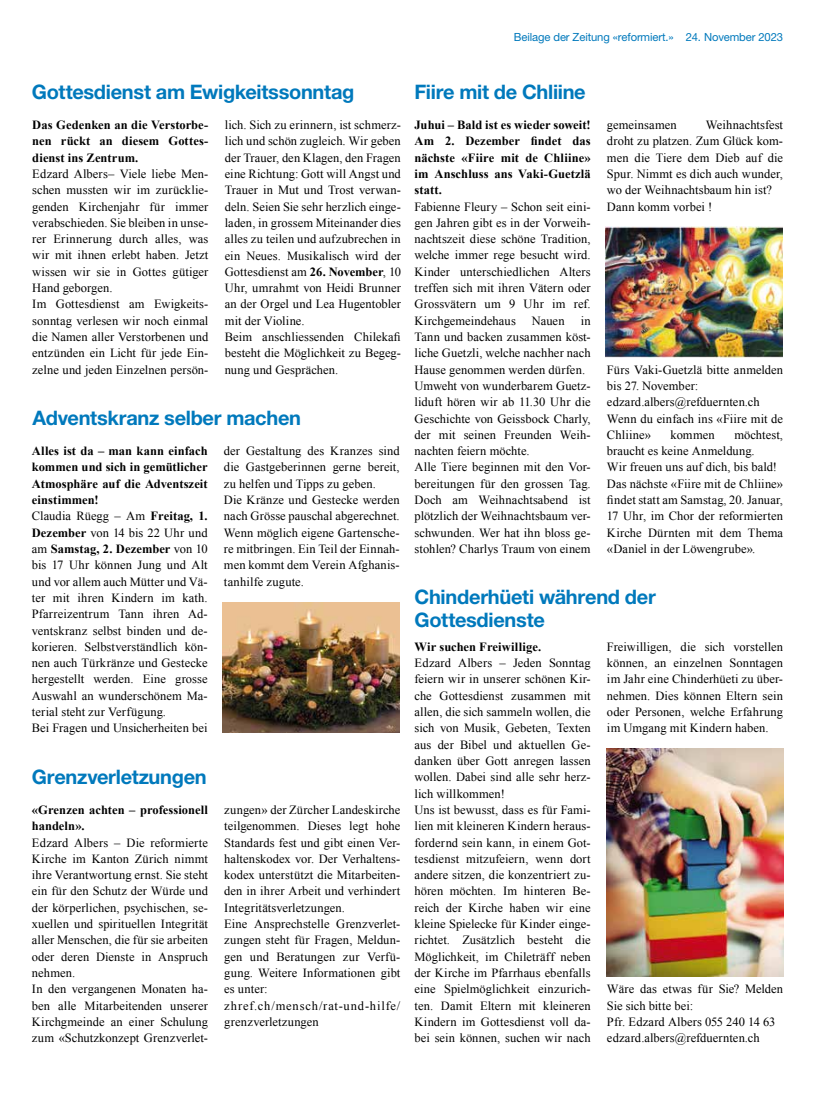
<style>
.page{position:relative;width:815px;height:1106px;background:#fff}
.page>*{position:absolute;margin:0;border:0;box-sizing:border-box;transform-origin:0 0}
.t1{font:700 20px/22.5px "Helvetica Neue LT Std";letter-spacing:-.015em;color:#0079bc}
.t2{font:12.5px/16.2px "Times New Roman";letter-spacing:.005em;color:#000}
.t3{font:700 12.5px/16.2px "Times New Roman";letter-spacing:.005em;color:#000;text-align:justify}
.t4{font:11.25px "Helvetica Neue LT Std";letter-spacing:-.01em;color:#0079bc}
.s1{font-weight:700}
</style>
<div class="page">
<img style="left:606px;top:226px;width:177px;height:131px">
<img style="left:223px;top:602px;width:177px;height:130px">
<img style="left:606px;top:749px;width:178px;height:228px">
<p class="t4" style="left:514px;top:30px;width:271px">Beilage der Zeitung «reformiert.» 24. November 2023</p>
<h1 class="t1" style="left:32px;top:80px;width:324px">Gottesdienst am Ewigkeitssonntag</h1>
<p class="t3" style="left:32px;top:116px;width:178px">Das Gedenken an die Verstorbe&shy;nen rückt an diesem Gottes&shy;dienst ins Zentrum.</p>
<p class="t2" style="left:32px;top:165px;width:178px">Edzard Albers– Viele liebe Men&shy;schen mussten wir im zurücklie&shy;genden Kirchenjahr für immer verabschieden. Sie bleiben in unse&shy;rer Erinnerung durch alles, was wir mit ihnen erlebt haben. Jetzt wissen wir sie in Gottes gütiger<br>Hand geborgen.<br>Im Gottesdienst am Ewigkeits&shy;sonntag verlesen wir noch einmal die Namen aller Verstorbenen und entzünden ein Licht für jede Ein&shy;zelne und jeden Einzelnen persön-</p>
<p class="t2" style="left:225px;top:116px;width:178px">lich. Sich zu erinnern, ist schmerz&shy;lich und schön zugleich. Wir geben der Trauer, den Klagen, den Fragen eine Richtung: Gott will Angst und<br>Trauer in Mut und Trost verwan&shy;deln. Seien Sie sehr herzlich einge&shy;laden, in grossem Miteinander dies alles zu teilen und aufzubrechen in ein Neues. Musikalisch wird der<br>Gottesdienst am <span class="s1">26. November</span>, 10<br>Uhr, umrahmt von Heidi Brunner an der Orgel und Lea Hugentobler mit der Violine.<br>Beim anschliessenden Chilekafi besteht die Möglichkeit zu Begeg&shy;nung und Gesprächen.</p>
<h1 class="t1" style="left:33px;top:406px;width:270px">Adventskranz selber machen</h1>
<p class="t2" style="left:32px;top:442px;width:177px"><span class="s1">Alles ist da – man kann einfach kommen und sich in gemütlicher<br>Atmosphäre auf die Adventszeit einstimmen!<br></span>Claudia Rüegg – Am <span class="s1">Freitag, 1.<br>Dezember</span> von 14 bis 22 Uhr und am <span class="s1">Samstag, 2. Dezember</span> von 10 bis 17 Uhr können Jung und Alt und vor allem auch Mütter und Vä&shy;ter mit ihren Kindern im kath.<br>Pfarreizentrum Tann ihren Ad&shy;ventskranz selbst binden und de&shy;korieren. Selbstverständlich kön&shy;nen auch Türkränze und Gestecke hergestellt werden. Eine grosse<br>Auswahl an wunderschönem Ma&shy;terial steht zur Verfügung.<br>Bei Fragen und Unsicherheiten bei</p>
<p class="t2" style="left:224px;top:442px;width:177px">der Gestaltung des Kranzes sind die Gastgeberinnen gerne bereit, zu helfen und Tipps zu geben.<br>Die Kränze und Gestecke werden nach Grösse pauschal abgerechnet.<br>Wenn möglich eigene Gartensche&shy;re mitbringen. Ein Teil der Einnah&shy;men kommt dem Verein Afghanis&shy;tanhilfe zugute.</p>
<h1 class="t1" style="left:32px;top:765px;width:176px">Grenzverletzungen</h1>
<p class="t3" style="left:32px;top:801px;width:178px">«Grenzen achten – professionell handeln».</p>
<p class="t2" style="left:32px;top:834px;width:178px">Edzard Albers – Die reformierte<br>Kirche im Kanton Zürich nimmt ihre Verantwortung ernst. Sie steht ein für den Schutz der Würde und der körperlichen, psychischen, se&shy;xuellen und spirituellen Integrität aller Menschen, die für sie arbeiten oder deren Dienste in Anspruch nehmen.<br>In den vergangenen Monaten ha&shy;ben alle Mitarbeitenden unserer<br>Kirchgmeinde an einer Schulung zum «Schutzkonzept Grenzverlet-</p>
<p class="t2" style="left:224px;top:801px;width:178px">zungen» der Zürcher Landeskirche teilgenommen. Dieses legt hohe<br>Standards fest und gibt einen Ver&shy;haltenskodex vor. Der Verhaltens&shy;kodex unterstützt die Mitarbeiten&shy;den in ihrer Arbeit und verhindert<br>Integritätsverletzungen.<br>Eine Ansprechstelle Grenzverlet&shy;zungen steht für Fragen, Meldun&shy;gen und Beratungen zur Verfü&shy;gung. Weitere Informationen gibt es unter: zhref.ch/mensch/rat-und-hilfe/ grenzverletzungen</p>
<h1 class="t1" style="left:415px;top:80px;width:173px">Fiire mit de Chliine</h1>
<p class="t3" style="left:415px;top:116px;width:178px">Juhui – Bald ist es wieder soweit!<br>Am 2. Dezember findet das nächste «Fiire mit de Chliine» im Anschluss ans Vaki-Guetzlä statt.</p>
<p class="t2" style="left:415px;top:198px;width:178px;text-align:justify">Fabienne Fleury – Schon seit eini&shy;gen Jahren gibt es in der Vorweih&shy;nachtszeit diese schöne Tradition, welche immer rege besucht wird.<br>Kinder unterschiedlichen Alters treffen sich mit ihren Vätern oder Grossvätern um 9 Uhr im ref.<br>Kirchgemeindehaus</p>
<p class="t2" style="left:415px;top:312px;width:178px;text-indent:166px">in<br>Tann und backen zusammen köst&shy;liche Guetzli, welche nachher nach<br>Hause genommen werden dürfen.<br>Umweht von wunderbarem Guetz&shy;liduft hören wir ab 11.30 Uhr die<br>Geschichte von Geissbock Charly, der mit seinen Freunden Weih&shy;nachten feiern möchte.<br>Alle Tiere beginnen mit den Vor&shy;bereitungen für den grossen Tag.<br>Doch am Weihnachtsabend ist plötzlich der Weihnachtsbaum ver&shy;schwunden. Wer hat ihn bloss ge&shy;stohlen? Charlys Traum von einem</p>
<p class="t2" style="left:532px;top:312px;width:34px">Nauen</p>
<p class="t2" style="left:607px;top:117px;width:178px;text-indent:99px">Weihnachtsfest droht zu platzen. Zum Glück kom&shy;men die Tiere dem Dieb auf die<br>Spur. Nimmt es dich auch wunder, wo der Weihnachtsbaum hin ist?<br>Dann komm vorbei !</p>
<p class="t2" style="left:607px;top:117px;width:71px">gemeinsamen</p>
<p class="t2" style="left:607px;top:361px;width:178px">Fürs Vaki-Guetzlä bitte anmelden bis 27. November: edzard.albers@refduernten.ch<br>Wenn du einfach ins «Fiire mit de<br>Chliine»</p>
<p class="t2" style="left:607px;top:426px;width:178px;text-indent:127px">möchtest, braucht es keine Anmeldung.<br>Wir freuen uns auf dich, bis bald!<br>Das nächste «Fiire mit de Chliine» findet statt am Samstag, 20. Januar,<br>17 Uhr, im Chor der reformierten<br>Kirche Dürnten mit dem Thema «Daniel in der Löwengrube».</p>
<p class="t2" style="left:671px;top:426px;width:46px">kommen</p>
<h1 class="t1" style="left:415px;top:585px;width:243px">Chinderhüeti während der<br>Gottesdienste</h1>
<p class="t3" style="left:415px;top:638px;width:128px">Wir suchen Freiwillige.</p>
<p class="t2" style="left:415px;top:654px;width:178px">Edzard Albers – Jeden Sonntag feiern wir in unserer schönen Kir&shy;che Gottesdienst zusammen mit allen, die sich sammeln wollen, die sich von Musik, Gebeten, Texten aus der Bibel und aktuellen Ge&shy;danken über Gott anregen lassen wollen. Dabei sind alle sehr herz&shy;lich willkommen!<br>Uns ist bewusst, dass es für Fami&shy;lien mit kleineren Kindern heraus&shy;fordernd sein kann, in einem Got&shy;tesdienst mitzufeiern, wenn dort andere sitzen, die konzentriert zu&shy;hören möchten. Im hinteren Be&shy;reich der Kirche haben wir eine kleine Spielecke für Kinder einge&shy;richtet. Zusätzlich besteht die<br>Möglichkeit, im Chileträff neben der Kirche im Pfarrhaus ebenfalls eine Spielmöglichkeit einzurich&shy;ten. Damit Eltern mit kleineren<br>Kindern im Gottesdienst voll da&shy;bei sein können, suchen wir nach</p>
<p class="t2" style="left:607px;top:638px;width:178px;text-align:justify">Freiwilligen, die sich vorstellen können, an einzelnen Sonntagen im Jahr eine Chinderhüeti zu über&shy;nehmen. Dies können Eltern sein oder Personen, welche Erfahrung im Umgang mit Kindern haben.</p>
<p class="t2" style="left:607px;top:980px;width:178px">Wäre das etwas für Sie? Melden<br>Sie sich bitte bei:<br>Pfr. Edzard Albers 055 240 14 63 edzard.albers@refduernten.ch</p>
</div>
